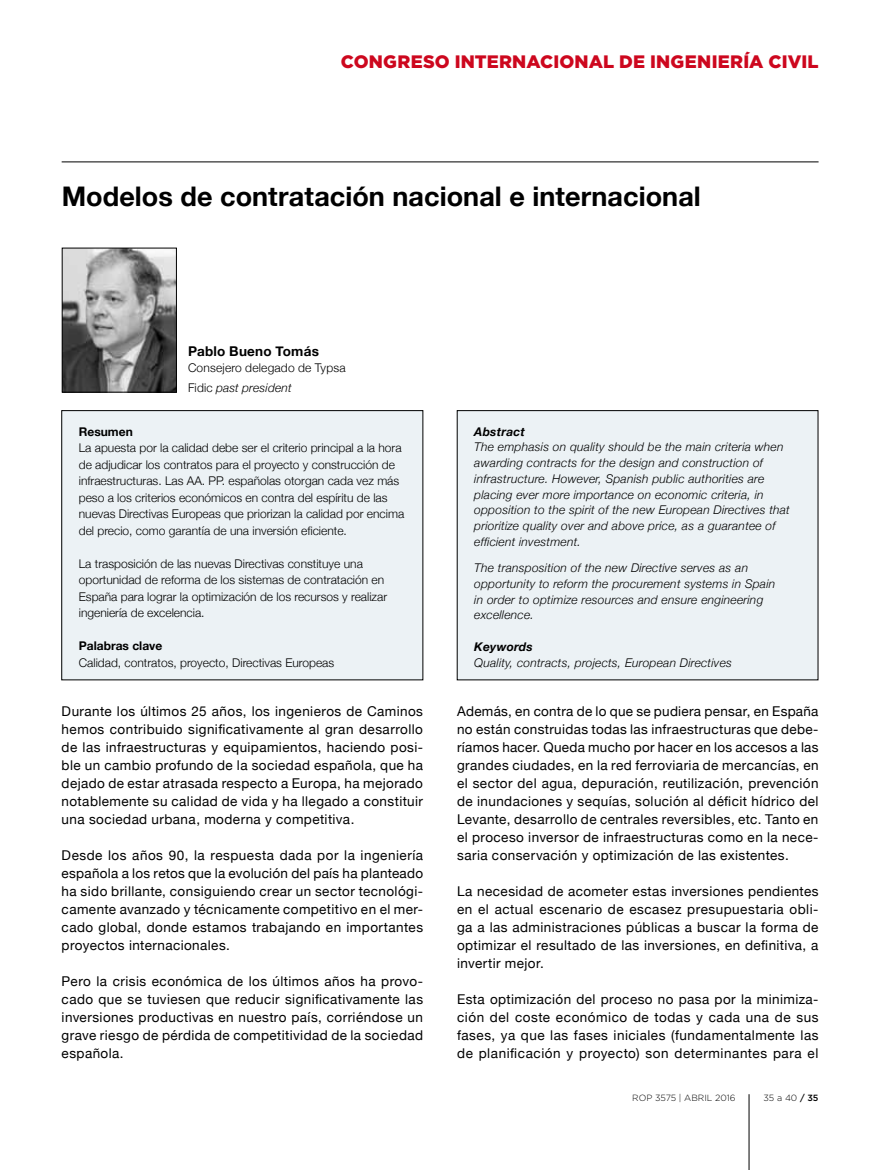
<style>
.page{position:relative;width:893px;height:1170px;background:#fff}
.page>*{position:absolute;margin:0;border:0;box-sizing:border-box;transform-origin:0 0}
.t1{font:700 27px "Helvetica Neue";letter-spacing:.005em;color:#000}
.t2{font:900 18px "Gotham";letter-spacing:.01em;color:#cd071e}
.t3{font:13.5px/18px "Helvetica Neue";letter-spacing:.03em;color:#000;text-align:justify}
.t4{font:700 13.5px "Helvetica Neue";letter-spacing:.015em;color:#000}
.t5{font:300 12px/16.5px "Helvetica Neue";color:#000}
.t6{font:italic 300 12px/15.8px "Helvetica Neue";letter-spacing:.02em;color:#000}
.t7{font:700 12px "Helvetica Neue";color:#000}
.t8{font:italic 700 12px "Helvetica Neue";letter-spacing:.02em;color:#000}
.t9{font:300 9px "Gotham";color:#000}
.s1{font-style:italic}
.s2{font-weight:500}
</style>
<div class="page">
<hr style="left:749px;top:1094px;width:1px;height:75px;background:#000">
<hr style="left:62px;top:162px;width:757px;height:1px;background:#000">
<img style="left:64px;top:250px;width:111px;height:140px">
<div style="left:62px;top:248px;width:115px;height:144px;border:1px solid #000"></div>
<div style="left:62px;top:410px;width:361px;height:269px;background:#ecf2f5"></div>
<div style="left:457px;top:410px;width:361px;height:269px;background:#ecf2f5"></div>
<h2 class="t2" style="left:341px;top:50px;width:479px">CONGRESO INTERNACIONAL DE INGENIERÍA CIVIL</h2>
<h1 class="t1" style="left:62px;top:179px;width:641px">Modelos de contratación nacional e internacional</h1>
<p class="t4" style="left:188px;top:343px;width:132px">Pablo Bueno Tomás</p>
<p class="t5" style="left:188px;top:357px;width:159px;line-height:20px">Consejero delegado de Typsa<br>Fidic <span class="s1">past president</span></p>
<p class="t7" style="left:79px;top:424px;width:55px">Resumen</p>
<p class="t5" style="left:79px;top:439px;width:327px">La apuesta por la calidad debe ser el criterio principal a la hora de adjudicar los contratos para el proyecto y construcción de infraestructuras. Las AA. PP. españolas otorgan cada vez más peso a los criterios económicos en contra del espíritu de las nuevas Directivas Europeas que priorizan la calidad por encima del precio, como garantía de una inversión eficiente.</p>
<p class="t5" style="left:79px;top:555px;width:310px">La trasposición de las nuevas Directivas constituye una oportunidad de reforma de los sistemas de contratación en España para lograr la optimización de los recursos y realizar ingeniería de excelencia.</p>
<p class="t7" style="left:79px;top:638px;width:85px">Palabras clave</p>
<p class="t5" style="left:79px;top:654px;width:257px">Calidad, contratos, proyecto, Directivas Europeas</p>
<p class="t3" style="left:62px;top:702px;width:363px">Durante los últimos 25 años, los ingenieros de Caminos hemos contribuido significativamente al gran desarrollo de las infraestructuras y equipamientos, haciendo posi&shy;ble un cambio profundo de la sociedad española, que ha dejado de estar atrasada respecto a Europa, ha mejorado notablemente su calidad de vida y ha llegado a constituir una sociedad urbana, moderna y competitiva.</p>
<p class="t3" style="left:62px;top:846px;width:363px">Desde los años 90, la respuesta dada por la ingeniería española a los retos que la evolución del país ha planteado ha sido brillante, consiguiendo crear un sector tecnológi&shy;camente avanzado y técnicamente competitivo en el mer&shy;cado global, donde estamos trabajando en importantes proyectos internacionales.</p>
<p class="t3" style="left:62px;top:972px;width:363px">Pero la crisis económica de los últimos años ha provo&shy;cado que se tuviesen que reducir significativamente las inversiones productivas en nuestro país, corriéndose un grave riesgo de pérdida de competitividad de la sociedad española.</p>
<p class="t8" style="left:474px;top:424px;width:52px">Abstract</p>
<p class="t6" style="left:474px;top:439px;width:317px">The emphasis on quality should be the main criteria when awarding contracts for the design and construction of infrastructure. However, Spanish public authorities are placing ever more importance on economic criteria, in opposition to the spirit of the new European Directives that prioritize quality over and above price, as a guarantee of efficient investment.</p>
<p class="t6" style="left:474px;top:559px;width:302px">The transposition of the new Directive serves as an opportunity to reform the procurement systems in Spain in order to optimize resources and ensure engineering excellence.</p>
<p class="t8" style="left:474px;top:639px;width:60px">Keywords</p>
<p class="t6" style="left:474px;top:654px;width:259px">Quality, contracts, projects, European Directives</p>
<p class="t3" style="left:457px;top:702px;width:363px">Además, en contra de lo que se pudiera pensar, en España no están construidas todas las infraestructuras que debe&shy;ríamos hacer. Queda mucho por hacer en los accesos a las grandes ciudades, en la red ferroviaria de mercancías, en el sector del agua, depuración, reutilización, prevención de inundaciones y sequías, solución al déficit hídrico del Levante, desarrollo de centrales reversibles, etc. Tanto en el proceso inversor de infraestructuras como en la nece&shy;saria conservación y optimización de las existentes.</p>
<p class="t3" style="left:457px;top:881px;width:363px">La necesidad de acometer estas inversiones pendientes en el actual escenario de escasez presupuestaria obli&shy;ga a las administraciones públicas a buscar la forma de optimizar el resultado de las inversiones, en definitiva, a invertir mejor.</p>
<p class="t3" style="left:457px;top:989px;width:363px">Esta optimización del proceso no pasa por la minimiza&shy;ción del coste económico de todas y cada una de sus fases, ya que las fases iniciales (fundamentalmente las de planificación y proyecto) son determinantes para el</p>
<p class="t9" style="left:632px;top:1092px;width:105px">ROP 3575 | ABRIL 2016</p>
<p class="t9" style="left:763px;top:1092px;width:57px">35 a 40 <span class="s2">/ 35</span></p>
</div>
